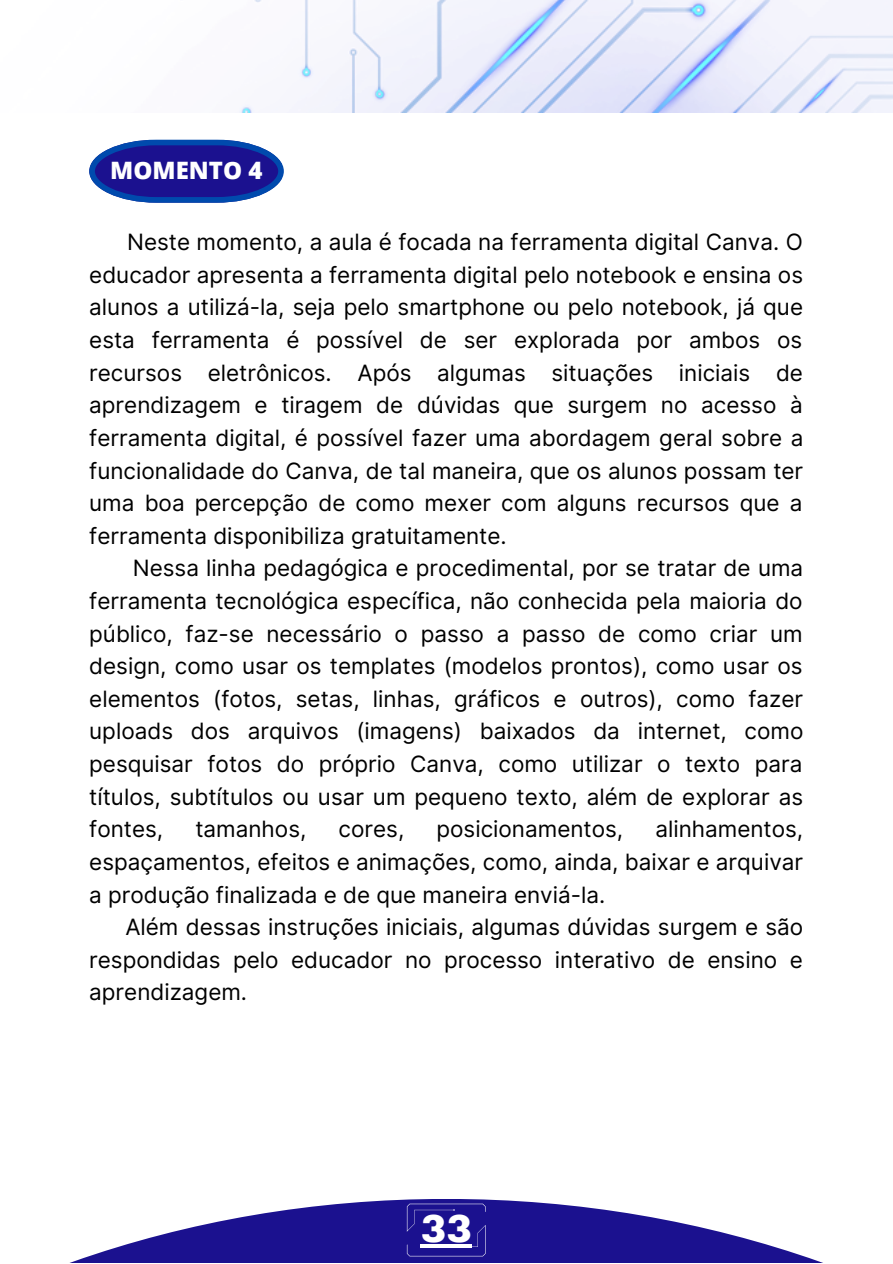
<style>
.page{position:relative;width:893px;height:1264px;background:#fff}
.page>*{position:absolute;margin:0;border:0;box-sizing:border-box;transform-origin:0 0}
.t1{font:900 38.25px "Archivo";color:#fff}
.t2{font:800 24px "Open Sans";color:#fff}
.t3{font:22.5px/32.5px "Inter";color:#000;text-align:justify}
</style>
<div class="page">
<svg style="left:72px;top:1199px;width:748px;height:63px;fill:#1b118f"></svg>
<img style="left:239px;top:0;width:653px;height:112px">
<svg style="left:407px;top:1203px;width:78px;height:53px;background:#241a93"></svg>
<hr style="left:421px;top:1244px;width:51px;height:3px;background:#fff">
<svg style="left:89px;top:140px;width:195px;height:63px;background:#373fa5"></svg>
<p class="t2" style="left:110px;top:153px;width:154px">MOMENTO 4</p>
<p class="t3" style="left:89px;top:226px;width:715px;text-indent:38px">Neste momento, a aula é focada na ferramenta digital Canva. O educador apresenta a ferramenta digital pelo notebook e ensina os alunos a utilizá-la, seja pelo smartphone ou pelo notebook, já que esta ferramenta é possível de ser explorada por ambos os recursos eletrônicos. Após algumas situações iniciais de aprendizagem e tiragem de dúvidas que surgem no acesso à ferramenta digital, é possível fazer uma abordagem geral sobre a funcionalidade do Canva, de tal maneira, que os alunos possam ter uma boa percepção de como mexer com alguns recursos que a ferramenta disponibiliza gratuitamente.</p>
<p class="t3" style="left:89px;top:552px;width:715px;text-indent:44px">Nessa linha pedagógica e procedimental, por se tratar de uma ferramenta tecnológica específica, não conhecida pela maioria do público, faz-se necessário o passo a passo de como criar um design, como usar os templates (modelos prontos), como usar os elementos (fotos, setas, linhas, gráficos e outros), como fazer uploads dos arquivos (imagens) baixados da internet, como pesquisar fotos do próprio Canva, como utilizar o texto para títulos, subtítulos ou usar um pequeno texto, além de explorar as fontes,</p>
<p class="t3" style="left:89px;top:812px;width:715px;text-indent:566px">alinhamentos, espaçamentos, efeitos e animações, como, ainda, baixar e arquivar a produção finalizada e de que maneira enviá-la.</p>
<p class="t3" style="left:89px;top:910px;width:715px;text-indent:36px">Além dessas instruções iniciais, algumas dúvidas surgem e são respondidas pelo educador no processo interativo de ensino e aprendizagem.</p>
<p class="t3" style="left:195px;top:812px;width:112px">tamanhos,</p>
<p class="t3" style="left:338px;top:812px;width:67px">cores,</p>
<p class="t3" style="left:436px;top:812px;width:188px">posicionamentos,</p>
<h1 class="t1" style="left:421px;top:1208px;width:53px">33</h1>
</div>
